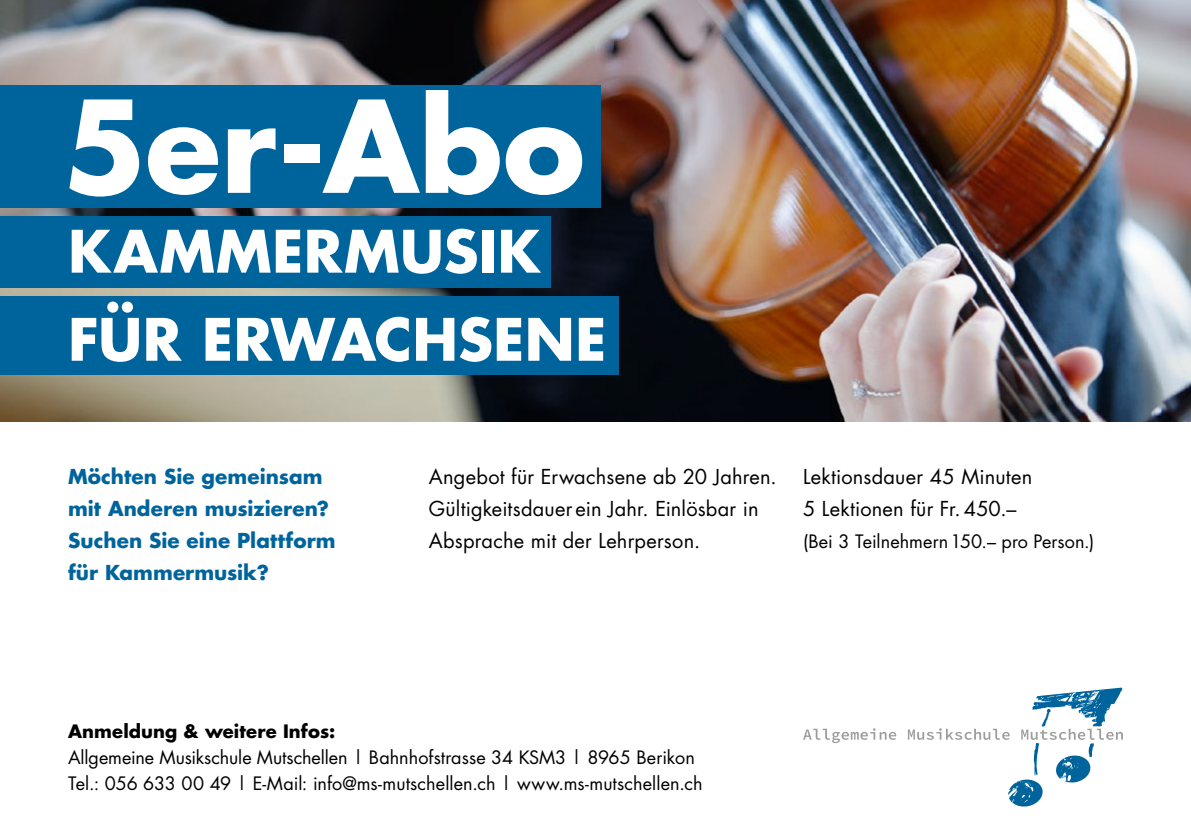
<style>
.page{position:relative;width:1191px;height:840px;background:#fff}
.page>*{position:absolute;margin:0;border:0;box-sizing:border-box;transform-origin:0 0}
.t1{font:700 123.8px "Futura";letter-spacing:-.005em;color:#fff}
.t2{font:700 56.8px/88px "Futura";letter-spacing:.005em;color:#fff}
.t3{font:20px/32px "Futura";letter-spacing:.01em;color:#000}
.t4{font:700 20px/32px "Futura";letter-spacing:.005em;color:#00649c}
.t5{font:18px/26px "Futura";color:#000}
.t6{font:700 18px "Futura";letter-spacing:.005em;color:#000}
</style>
<div class="page">
<img style="left:0;top:0;width:1191px;height:144px">
<img style="left:0;top:144px;width:1191px;height:277px">
<div style="left:0;top:216px;width:551px;height:71px;background:#00649c"></div>
<div style="left:0;top:85px;width:600px;height:122px;background:#00649c"></div>
<div style="left:0;top:296px;width:619px;height:78px;background:#00649c"></div>
<svg style="left:803px;top:728px;width:93px;height:14px"></svg>
<svg style="left:908px;top:687px;width:215px;height:119px"></svg>
<h1 class="t1" style="left:62px;top:60px;width:524px">5er-Abo</h1>
<h2 class="t2" style="left:68px;top:205px;width:540px">KAMMERMUSIK<br>FÜR ERWACHSENE</h2>
<p class="t4" style="left:68px;top:460px;width:269px">Möchten Sie gemeinsam mit Anderen musizieren?<br>Suchen Sie eine Plattform für Kammermusik?</p>
<p class="t3" style="left:429px;top:460px;width:349px">Angebot für Erwachsene ab 20 Jahren.<br>Gültigkeitsdauer ein Jahr. Einlösbar in<br>Absprache mit der Lehrperson.</p>
<p class="t3" style="left:803px;top:460px;width:231px">Lektionsdauer 45 Minuten<br>5 Lektionen für Fr.450.–</p>
<p class="t5" style="left:803px;top:528px;width:293px">(Bei 3 Teilnehmern150.– pro Person.)</p>
<p class="t6" style="left:68px;top:718px;width:269px">Anmeldung &amp; weitere Infos:</p>
<p class="t5" style="left:68px;top:744px;width:636px">Allgemeine Musikschule Mutschellen | Bahnhofstrasse 34 KSM3 | 8965 Berikon<br>Tel.: 056 633 00 49 | E-Mail: info@ms-mutschellen.ch | www.ms-mutschellen.ch</p>
</div>
